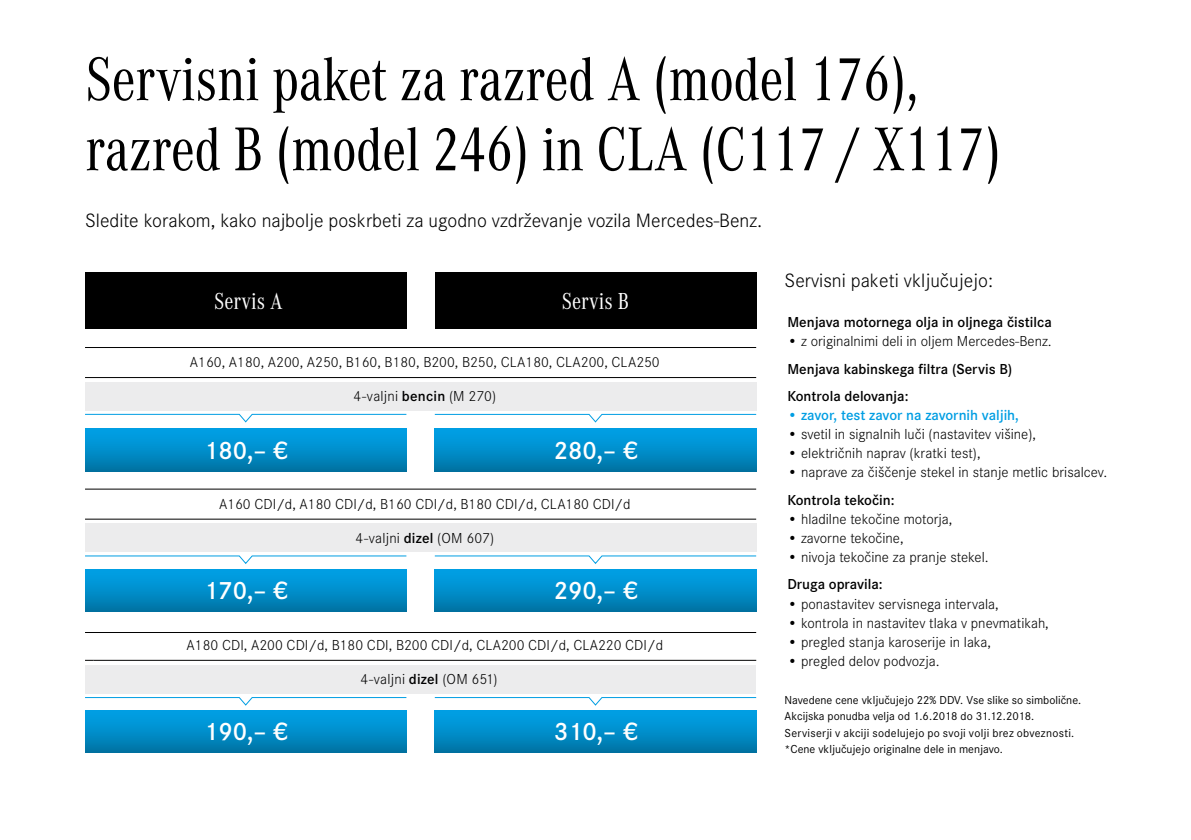
<style>
.page{position:relative;width:1191px;height:840px;background:#fff}
.page>*{position:absolute;margin:0;border:0;box-sizing:border-box;transform-origin:0 0}
.t1{font:64px/70px "Daimler CAC";letter-spacing:-.01em;color:#000}
.t2{font:600 26px "Daimler CS";color:#fff}
.t3{font:24px "Daimler CAC";color:#fff}
.t4{font:300 20px "Daimler CS";color:#000}
.t5{font:300 20px "Corporate S";color:#000}
.t6{font:300 15px "Daimler CS";color:#000}
.t7{font:600 15px/27.6px "Daimler CS";color:#000}
.t8{font:600 15px "Daimler CS";color:#009ee3}
.t9{font:12px/16.2px "Daimler CS";color:#000}
.s1{font-weight:600}
.s2{font-weight:400}
</style>
<div class="page">
<div style="left:85px;top:272px;width:321px;height:56px;background:#000"></div>
<hr style="left:85px;top:347px;width:671px;height:1px;background:#000">
<hr style="left:85px;top:377px;width:671px;height:1px;background:#000">
<div style="left:85px;top:381px;width:671px;height:29px;background:#ececed"></div>
<svg style="left:85px;top:413px;width:322px;height:9px"></svg>
<div style="left:85px;top:428px;width:321px;height:43px;background:linear-gradient(to bottom,#00a4ec,#0076a7)"></div>
<hr style="left:85px;top:488px;width:671px;height:1px;background:#000">
<hr style="left:85px;top:518px;width:671px;height:1px;background:#000">
<div style="left:85px;top:523px;width:671px;height:28px;background:#ececed"></div>
<svg style="left:85px;top:555px;width:322px;height:8px"></svg>
<div style="left:85px;top:569px;width:321px;height:42px;background:linear-gradient(to bottom,#00a4eb,#0078a9)"></div>
<hr style="left:85px;top:631px;width:671px;height:1px;background:#000">
<hr style="left:93px;top:659px;width:663px;height:1px;background:#000">
<div style="left:94px;top:664px;width:662px;height:29px;background:#ececed"></div>
<svg style="left:85px;top:697px;width:322px;height:8px"></svg>
<div style="left:85px;top:709px;width:321px;height:43px;background:linear-gradient(to bottom,#00a4ec,#0077a8)"></div>
<svg style="left:434px;top:413px;width:322px;height:9px"></svg>
<div style="left:435px;top:428px;width:321px;height:43px;background:linear-gradient(to bottom,#00a4ec,#0076a7)"></div>
<div style="left:435px;top:272px;width:321px;height:56px;background:#000"></div>
<svg style="left:434px;top:555px;width:322px;height:8px"></svg>
<div style="left:435px;top:569px;width:321px;height:42px;background:linear-gradient(to bottom,#00a4eb,#0078a9)"></div>
<div style="left:85px;top:664px;width:9px;height:29px;background:#ececed"></div>
<svg style="left:434px;top:697px;width:322px;height:8px"></svg>
<div style="left:435px;top:709px;width:321px;height:43px;background:linear-gradient(to bottom,#00a5ec,#0076a8)"></div>
<h1 class="t1" style="left:85px;top:42px;width:917px">Servisni paket za razred A (model 176), razred B (model 246) in CLA (C117 / X117)</h1>
<h3 class="t4" style="left:85px;top:206px;width:678px">Sledite korakom, kako najbolje poskrbeti za ugodno vzdrževanje vozila Mercedes-Benz.</h3>
<h3 class="t3" style="left:214px;top:284px;width:70px">Servis A</h3>
<h3 class="t3" style="left:562px;top:284px;width:69px">Servis B</h3>
<p class="t6" style="left:190px;top:351px;width:471px">A160, A180, A200, A250, B160, B180, B200, B250, CLA180, CLA200, CLA250</p>
<p class="t6" style="left:353px;top:385px;width:144px">4-valjni <span class="s1">bencin</span> (M 270)</p>
<h2 class="t2" style="left:204px;top:430px;width:85px">180,– €</h2>
<p class="t6" style="left:219px;top:493px;width:413px">A160 CDI/d, A180 CDI/d, B160 CDI/d, B180 CDI/d, CLA180 CDI/d</p>
<p class="t6" style="left:355px;top:527px;width:140px">4-valjni <span class="s1">dizel</span> (OM 607)</p>
<h2 class="t2" style="left:204px;top:571px;width:85px">170,– €</h2>
<p class="t6" style="left:187px;top:634px;width:478px">A180 CDI, A200 CDI/d, B180 CDI, B200 CDI/d, CLA200 CDI/d, CLA220 CDI/d</p>
<p class="t6" style="left:360px;top:668px;width:139px">4-valjni <span class="s1">dizel</span> (OM 651)</p>
<h2 class="t2" style="left:204px;top:711px;width:85px">190,– €</h2>
<h2 class="t2" style="left:554px;top:430px;width:85px">280,– €</h2>
<h2 class="t2" style="left:554px;top:571px;width:85px">290,– €</h2>
<h2 class="t2" style="left:554px;top:712px;width:85px">310,– €</h2>
<h3 class="t5" style="left:784px;top:269px;width:210px">Servisni paketi vključujejo:</h3>
<p class="t7" style="left:787px;top:307px;width:266px">Menjava motornega olja in oljnega čistilca</p>
<p class="t6" style="left:787px;top:330px;width:266px">• z originalnimi deli in oljem Mercedes-Benz.</p>
<p class="t7" style="left:787px;top:353px;width:226px">Menjava kabinskega filtra (Servis B)<br>Kontrola delovanja:</p>
<p class="t8" style="left:787px;top:404px;width:233px"><span class="s2">•</span> zavor, test zavor na zavornih valjih,</p>
<p class="t6" style="left:787px;top:423px;width:250px">• svetil in signalnih luči (nastavitev višine),</p>
<p class="t6" style="left:787px;top:442px;width:195px">• električnih naprav (kratki test),</p>
<p class="t6" style="left:787px;top:461px;width:321px">• naprave za čiščenje stekel in stanje metlic brisalcev.</p>
<p class="t7" style="left:787px;top:485px;width:109px">Kontrola tekočin:</p>
<p class="t6" style="left:787px;top:508px;width:166px">• hladilne tekočine motorja,</p>
<p class="t6" style="left:787px;top:527px;width:118px">• zavorne tekočine,</p>
<p class="t6" style="left:787px;top:546px;width:203px">• nivoja tekočine za pranje stekel.</p>
<p class="t7" style="left:787px;top:569px;width:97px">Druga opravila:</p>
<p class="t6" style="left:787px;top:592px;width:213px">• ponastavitev servisnega intervala,</p>
<p class="t6" style="left:787px;top:611px;width:263px">• kontrola in nastavitev tlaka v pnevmatikah,</p>
<p class="t6" style="left:787px;top:630px;width:205px">• pregled stanja karoserije in laka,</p>
<p class="t6" style="left:787px;top:649px;width:154px">• pregled delov podvozja.</p>
<p class="t9" style="left:784px;top:690px;width:298px">Navedene cene vključujejo 22% DDV. Vse slike so simbolične.<br>Akcijska ponudba velja od 1.6.2018 do 31.12.2018.<br>Serviserji v akciji sodelujejo po svoji volji brez obveznosti. *Cene vključujejo originalne dele in menjavo.</p>
</div>
